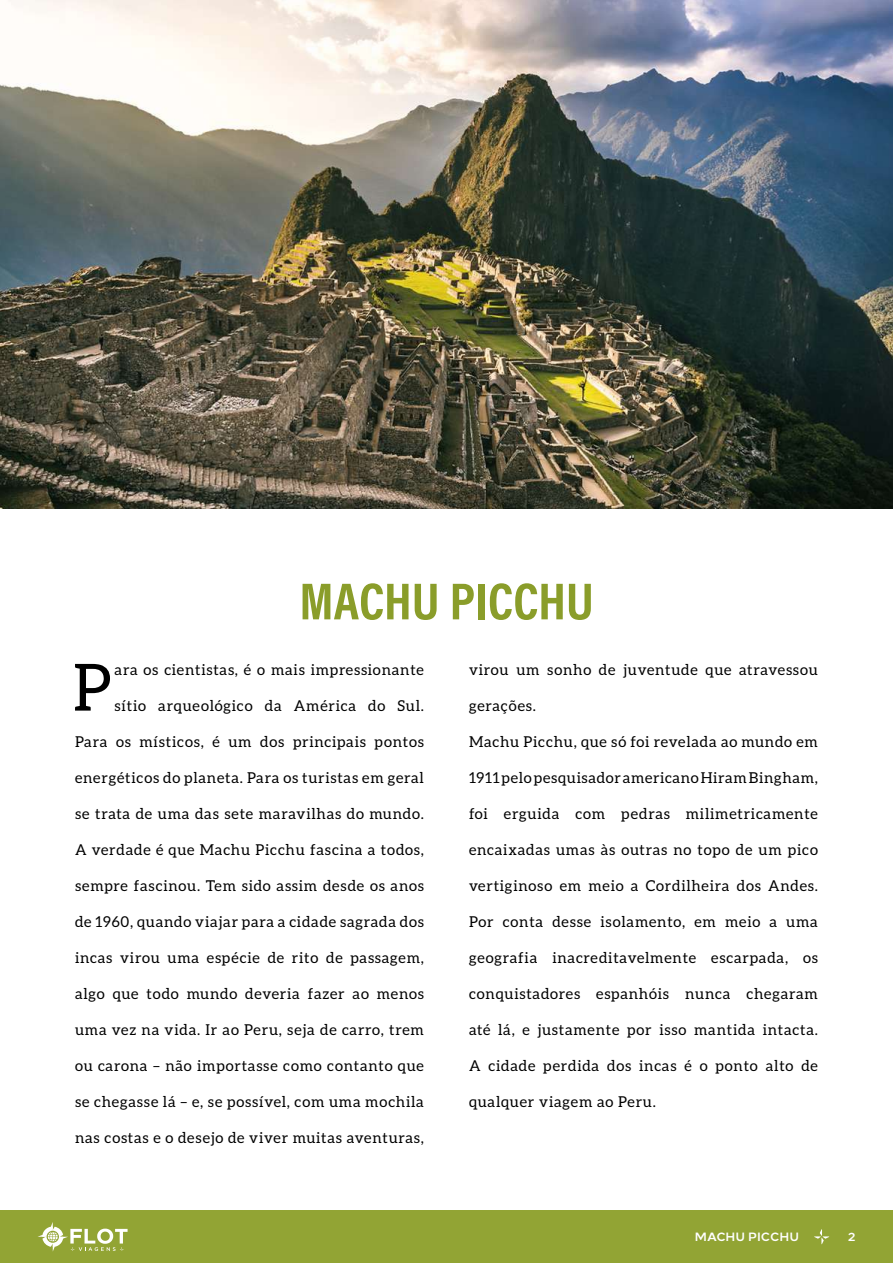
<style>
.page{position:relative;width:893px;height:1263px;background:#fff}
.page>*{position:absolute;margin:0;border:0;box-sizing:border-box;transform-origin:0 0}
.t1{font:65.25px "Aleo";color:#000}
.t2{font:700 52.5px "Acumin Pro Cond";letter-spacing:.005em;color:#8a9d2a}
.t3{font:15px "Aleo";letter-spacing:.05em;color:#000}
.t4{font:700 12px "Loew";color:#fff}
</style>
<div class="page">
<div style="left:0;top:1210px;width:892px;height:53px;background:#92a434"></div>
<svg style="left:814px;top:1229px;width:15px;height:15px"></svg>
<svg style="left:38px;top:1222px;width:90px;height:30px"></svg>
<img style="left:0;top:0;width:892px;height:509px">
<h2 class="t2" style="left:299px;top:567px;width:296px">MACHU PICCHU</h2>
<h1 class="t1" style="left:73px;top:651px;width:40px">P</h1>
<p class="t3" style="left:115px;top:661px;width:311px">ara os cientistas, é o mais impressionante</p>
<p class="t3" style="left:115px;top:697px;width:311px">sítio arqueológico da América do Sul.</p>
<p class="t3" style="left:75px;top:733px;width:350px">Para os místicos, é um dos principais pontos</p>
<p class="t3" style="left:75px;top:769px;width:350px">energéticos do planeta. Para os turistas em geral</p>
<p class="t3" style="left:75px;top:805px;width:350px">se trata de uma das sete maravilhas do mundo.</p>
<p class="t3" style="left:75px;top:841px;width:350px">A verdade é que Machu Picchu fascina a todos,</p>
<p class="t3" style="left:75px;top:877px;width:350px">sempre fascinou. Tem sido assim desde os anos</p>
<p class="t3" style="left:75px;top:913px;width:350px">de 1960, quando viajar para a cidade sagrada dos</p>
<p class="t3" style="left:75px;top:949px;width:350px">incas virou uma espécie de rito de passagem,</p>
<p class="t3" style="left:75px;top:985px;width:350px">algo que todo mundo deveria fazer ao menos</p>
<p class="t3" style="left:75px;top:1021px;width:350px">uma vez na vida. Ir ao Peru, seja de carro, trem</p>
<p class="t3" style="left:75px;top:1057px;width:350px">ou carona – não importasse como contanto que</p>
<p class="t3" style="left:75px;top:1093px;width:350px">se chegasse lá – e, se possível, com uma mochila</p>
<p class="t3" style="left:75px;top:1129px;width:350px">nas costas e o desejo de viver muitas aventuras,</p>
<p class="t3" style="left:469px;top:661px;width:350px">virou um sonho de juventude que atravessou</p>
<p class="t3" style="left:469px;top:697px;width:68px">gerações.</p>
<p class="t3" style="left:469px;top:733px;width:350px">Machu Picchu, que só foi revelada ao mundo em</p>
<p class="t3" style="left:469px;top:769px;width:350px">1911 pelo pesquisador americano Hiram Bingham,</p>
<p class="t3" style="left:469px;top:805px;width:350px">foi erguida com pedras milimetricamente</p>
<p class="t3" style="left:469px;top:841px;width:350px">encaixadas umas às outras no topo de um pico</p>
<p class="t3" style="left:469px;top:877px;width:350px">vertiginoso em meio a Cordilheira dos Andes.</p>
<p class="t3" style="left:469px;top:913px;width:350px">Por conta desse isolamento, em meio a uma</p>
<p class="t3" style="left:469px;top:949px;width:350px">geografia inacreditavelmente escarpada, os</p>
<p class="t3" style="left:469px;top:985px;width:350px">conquistadores espanhóis nunca chegaram</p>
<p class="t3" style="left:469px;top:1021px;width:350px">até lá, e justamente por isso mantida intacta.</p>
<p class="t3" style="left:469px;top:1057px;width:350px">A cidade perdida dos incas é o ponto alto de</p>
<p class="t3" style="left:469px;top:1093px;width:188px">qualquer viagem ao Peru.</p>
<p class="t4" style="left:695px;top:1227px;width:106px">MACHU PICCHU</p>
<p class="t4" style="left:848px;top:1227px;width:9px">2</p>
</div>
